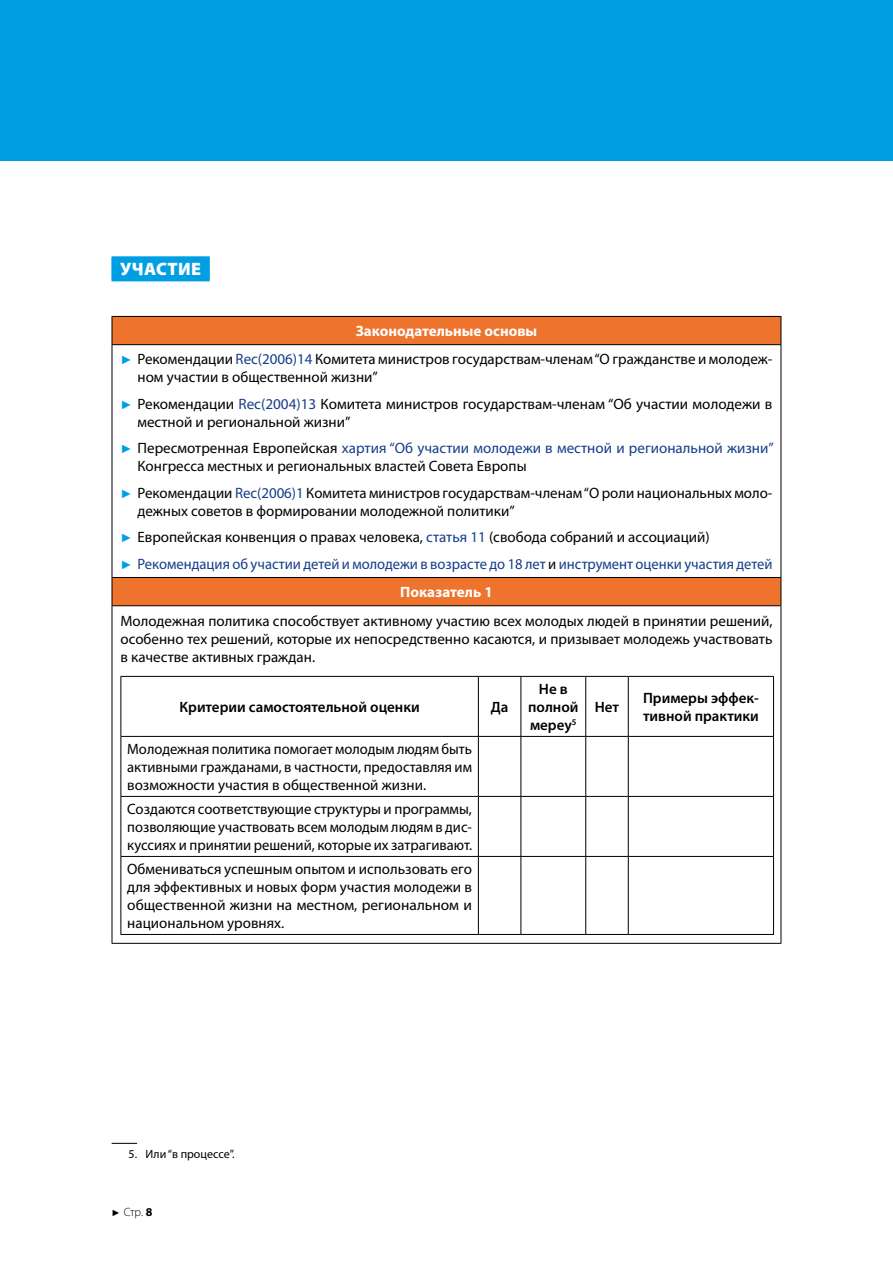
<style>
.page{position:relative;width:893px;height:1263px;background:#fff}
.page>*{position:absolute;margin:0;border:0;box-sizing:border-box;transform-origin:0 0}
.t1{font:900 18px "Myriad Pro";letter-spacing:.02em;color:#fff}
.t2{font:15px/18px "Myriad Pro";color:#000}
.t3{font:600 15px/18px "Myriad Pro";color:#000;text-align:center}
.t4{font:700 15px "Myriad Pro";color:#fff}
.t5{font:12px "Myriad Pro";color:#000}
.t6{font:300 12px "Myriad Pro";color:#000}
.s1{font-weight:700;color:#fff}
.s2{font-family:"Arial";font-size:12px;color:#009fe3}
.s3{color:#153d8a}
.s4{font-family:"Arial";font-weight:400;font-size:9px}
.s5{font-weight:700}
</style>
<div class="page">
<div style="left:112px;top:257px;width:98px;height:24px;background:#009fe3"></div>
<div style="left:112px;top:256px;width:98px;height:24px;background:#009fe3"></div>
<svg style="left:113px;top:317px;width:668px;height:288px"></svg>
<hr style="left:112px;top:316px;width:669px;height:1px;background:#000">
<svg style="left:112px;top:317px;width:1px;height:27px"></svg>
<svg style="left:781px;top:317px;width:1px;height:27px"></svg>
<hr style="left:112px;top:344px;width:669px;height:1px;background:#000">
<hr style="left:112px;top:345px;width:1px;height:232px;background:#000">
<hr style="left:781px;top:345px;width:1px;height:232px;background:#000">
<hr style="left:112px;top:577px;width:669px;height:1px;background:#000">
<svg style="left:112px;top:578px;width:1px;height:27px"></svg>
<svg style="left:781px;top:578px;width:1px;height:27px"></svg>
<hr style="left:112px;top:605px;width:669px;height:1px;background:#000">
<hr style="left:112px;top:606px;width:1px;height:337px;background:#000">
<hr style="left:781px;top:606px;width:1px;height:337px;background:#000">
<hr style="left:112px;top:943px;width:669px;height:1px;background:#000">
<hr style="left:120px;top:676px;width:358px;height:1px;background:#000">
<hr style="left:120px;top:677px;width:1px;height:59px;background:#000">
<hr style="left:478px;top:676px;width:43px;height:1px;background:#000">
<hr style="left:478px;top:677px;width:1px;height:59px;background:#000">
<hr style="left:521px;top:676px;width:65px;height:1px;background:#000">
<hr style="left:520px;top:677px;width:1px;height:59px;background:#000">
<hr style="left:586px;top:676px;width:42px;height:1px;background:#000">
<hr style="left:585px;top:677px;width:1px;height:59px;background:#000">
<hr style="left:628px;top:676px;width:146px;height:1px;background:#000">
<hr style="left:628px;top:677px;width:1px;height:59px;background:#000">
<hr style="left:773px;top:677px;width:1px;height:59px;background:#000">
<hr style="left:120px;top:736px;width:358px;height:1px;background:#000">
<hr style="left:120px;top:737px;width:1px;height:59px;background:#000">
<hr style="left:478px;top:736px;width:43px;height:1px;background:#000">
<hr style="left:478px;top:737px;width:1px;height:59px;background:#000">
<hr style="left:521px;top:736px;width:65px;height:1px;background:#000">
<hr style="left:520px;top:737px;width:1px;height:59px;background:#000">
<hr style="left:586px;top:736px;width:42px;height:1px;background:#000">
<hr style="left:585px;top:737px;width:1px;height:59px;background:#000">
<hr style="left:628px;top:736px;width:146px;height:1px;background:#000">
<hr style="left:628px;top:737px;width:1px;height:59px;background:#000">
<hr style="left:773px;top:737px;width:1px;height:59px;background:#000">
<hr style="left:120px;top:796px;width:358px;height:1px;background:#000">
<hr style="left:120px;top:797px;width:1px;height:59px;background:#000">
<hr style="left:478px;top:796px;width:43px;height:1px;background:#000">
<hr style="left:478px;top:797px;width:1px;height:59px;background:#000">
<hr style="left:521px;top:796px;width:65px;height:1px;background:#000">
<hr style="left:520px;top:797px;width:1px;height:59px;background:#000">
<hr style="left:586px;top:796px;width:42px;height:1px;background:#000">
<hr style="left:585px;top:797px;width:1px;height:59px;background:#000">
<hr style="left:628px;top:796px;width:146px;height:1px;background:#000">
<hr style="left:628px;top:797px;width:1px;height:59px;background:#000">
<hr style="left:773px;top:797px;width:1px;height:59px;background:#000">
<hr style="left:120px;top:856px;width:358px;height:1px;background:#000">
<hr style="left:120px;top:857px;width:1px;height:77px;background:#000">
<hr style="left:478px;top:856px;width:43px;height:1px;background:#000">
<hr style="left:478px;top:857px;width:1px;height:77px;background:#000">
<hr style="left:521px;top:856px;width:65px;height:1px;background:#000">
<hr style="left:520px;top:857px;width:1px;height:77px;background:#000">
<hr style="left:586px;top:856px;width:42px;height:1px;background:#000">
<hr style="left:585px;top:857px;width:1px;height:77px;background:#000">
<hr style="left:628px;top:856px;width:146px;height:1px;background:#000">
<hr style="left:628px;top:857px;width:1px;height:77px;background:#000">
<hr style="left:773px;top:857px;width:1px;height:77px;background:#000">
<hr style="left:120px;top:934px;width:358px;height:1px;background:#000">
<hr style="left:478px;top:934px;width:43px;height:1px;background:#000">
<hr style="left:521px;top:934px;width:65px;height:1px;background:#000">
<hr style="left:586px;top:934px;width:42px;height:1px;background:#000">
<hr style="left:628px;top:934px;width:146px;height:1px;background:#000">
<svg style="left:112px;top:1143px;width:25px;height:1px"></svg>
<div style="left:0;top:0;width:893px;height:161px;background:#009fe3"></div>
<p class="t1" style="left:120px;top:257px;width:82px">УЧАСТИЕ</p>
<p class="t2" style="left:120px;top:317px;width:653px;line-height:28.2px;text-align:center"><span class="s1">Законодательные основы<br></span><span class="s2">►</span> Рекомендации <span class="s3">Rec(2006)14</span> Комитета министров государствам-членам “О гражданстве и молодеж-</p>
<p class="t2" style="left:120px;top:364px;width:653px;line-height:26.5px;text-indent:17px">ном участии в общественной жизни”<br><span class="s2">►</span> Рекомендации <span class="s3">Rec(2004)13</span> Комитета министров государствам-членам “Об участии молодежи в</p>
<p class="t2" style="left:120px;top:408px;width:655px;line-height:26.5px;text-indent:17px">местной и региональной жизни”<br><span class="s2">►</span> Пересмотренная Европейская <span class="s3">хартия “Об участии молодежи в местной и региональной жизни”</span></p>
<p class="t2" style="left:120px;top:453px;width:653px;line-height:26.5px;text-indent:17px">Конгресса местных и региональных властей Совета Европы<br><span class="s2">►</span> Рекомендации <span class="s3">Rec(2006)1</span> Комитета министров государствам-членам “О роли национальных моло-</p>
<p class="t2" style="left:120px;top:497px;width:653px;line-height:26.5px;text-indent:17px">дежных советов в формировании молодежной политики”<br><span class="s2">►</span> Европейская конвенция о правах человека, <span class="s3">статья 11</span> (свобода собраний и ассоциаций)<br><span class="s2">►</span> <span class="s3">Рекомендация об участии детей и молодежи в возрасте до 18 лет</span> и <span class="s3">инструмент оценки участия детей</span></p>
<p class="t4" style="left:400px;top:582px;width:94px">Показатель 1</p>
<p class="t2" style="left:120px;top:611px;width:653px;text-align:justify">Молодежная политика способствует активному участию всех молодых людей в принятии решений, особенно тех решений, которые их непосредственно касаются, и призывает молодежь участвовать в качестве активных граждан.</p>
<p class="t3" style="left:180px;top:698px;width:242px">Критерии самостоятельной оценки</p>
<p class="t3" style="left:491px;top:698px;width:19px">Да</p>
<p class="t3" style="left:528px;top:680px;width:52px">Не в полной мереy<sup>5</sup></p>
<p class="t3" style="left:595px;top:698px;width:26px">Нет</p>
<p class="t3" style="left:643px;top:689px;width:117px;text-align:left">Примеры эффек&shy;тивной практики</p>
<p class="t2" style="left:127px;top:740px;width:346px;text-align:justify">Молодежная политика помогает молодым людям быть активными гражданами, в частности, предоставляя им возможности участия в общественной жизни.</p>
<p class="t2" style="left:127px;top:800px;width:346px;text-align:justify">Создаются соответствующие структуры и программы, позволяющие участвовать всем молодым людям в дис&shy;куссиях и принятии решений, которые их затрагивают.</p>
<p class="t2" style="left:127px;top:860px;width:346px;text-align:justify">Обмениваться успешным опытом и использовать его для эффективных и новых форм участия молодежи в общественной жизни на местном, региональном и национальном уровнях.</p>
<p class="t5" style="left:129px;top:1146px;width:108px">5. Или “в процессе”.</p>
<p class="t6" style="left:112px;top:1205px;width:42px"><span class="s4">►</span> Стр. <span class="s5">8</span></p>
</div>
